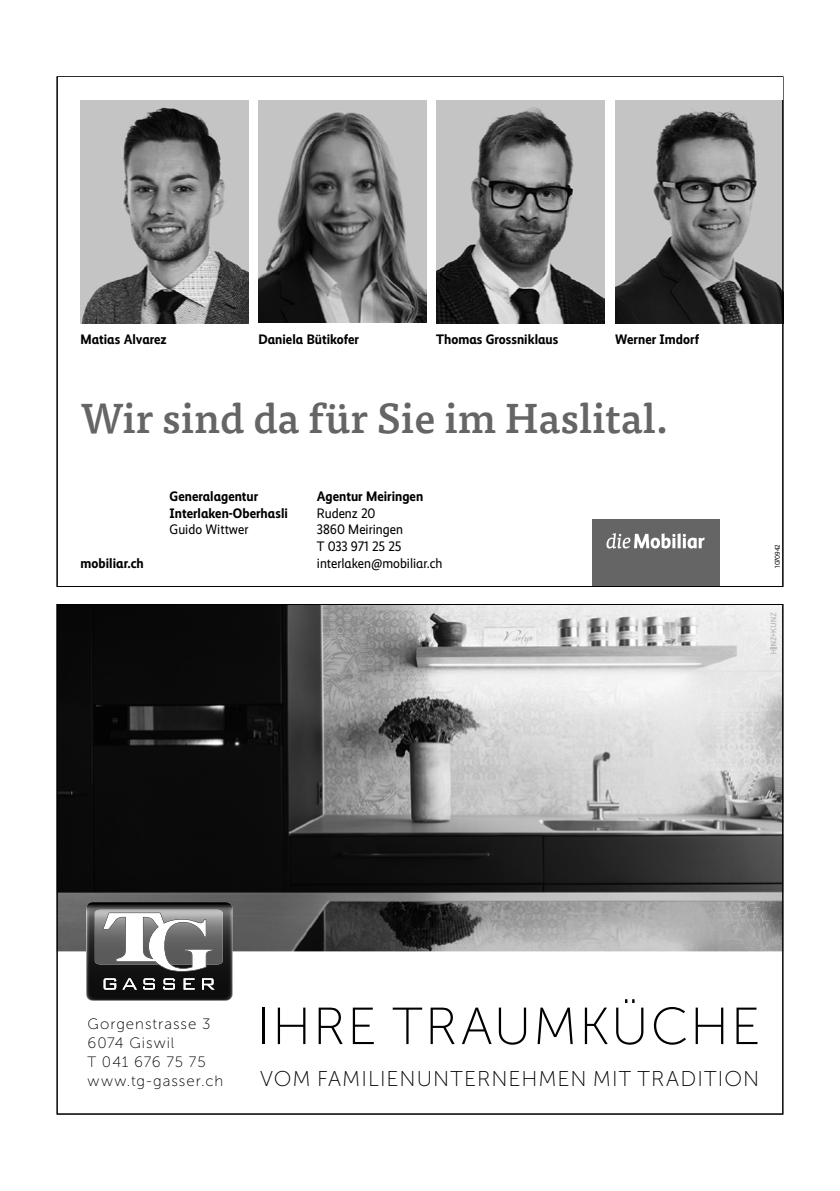
<style>
.page{position:relative;width:840px;height:1191px;background:#fff}
.page>*{position:absolute;margin:0;border:0;box-sizing:border-box;transform-origin:0 0}
.t1{font:52px "Museo Sans 100";letter-spacing:.035em;color:#000}
.t2{font:500 41.6px "Tisa Pro";color:#656565}
.t3{font:21.4px "Museo Sans 100";letter-spacing:.05em;color:#000}
.t4{font:15px/19.2px "Museo Sans 100";letter-spacing:.065em;color:#000}
.t5{font:700 13.8px/16.6px "Mobiliar Realist";color:#000}
.t6{font:13.8px/16.6px "Mobiliar Realist";color:#000}
.t7{font:7px "Mobiliar Realist";color:#000}
</style>
<div class="page">
<svg style="left:80px;top:100px;width:700px;height:485px"></svg>
<img style="left:59px;top:606px;width:721px;height:345px">
<svg style="left:770px;top:612px;width:6px;height:42px"></svg>
<svg style="left:86px;top:903px;width:146px;height:97px;background:#3e3e3e"></svg>
<img style="left:103px;top:912px;width:110px;height:59px">
<p class="t5" style="left:81px;top:331px;width:88px">Matias Alvarez</p>
<p class="t5" style="left:258px;top:331px;width:102px">Daniela Bütikofer</p>
<p class="t5" style="left:436px;top:331px;width:124px">Thomas Grossniklaus</p>
<p class="t5" style="left:615px;top:331px;width:85px">Werner Imdorf</p>
<h2 class="t2" style="left:81px;top:386px;width:589px">Wir sind da für Sie im Haslital.</h2>
<p class="t5" style="left:169px;top:488px;width:120px">Generalagentur<br>Interlaken-Oberhasli</p>
<p class="t6" style="left:169px;top:521px;width:80px">Guido Wittwer</p>
<p class="t5" style="left:317px;top:488px;width:108px">Agentur Meiringen</p>
<p class="t6" style="left:317px;top:505px;width:87px">Rudenz 20<br>3860 Meiringen<br>T 033 971 25 25</p>
<p class="t5" style="left:81px;top:555px;width:65px">mobiliar.ch</p>
<p class="t6" style="left:317px;top:555px;width:127px">interlaken@mobiliar.ch</p>
<p class="t7" style="left:773px;top:567px;width:25px;rotate:-90deg">1070942</p>
<p class="t4" style="left:87px;top:1014px;width:137px">Gorgenstrasse 3<br>6074 Giswil<br>T 041 676 75 75 www.tg-gasser.ch</p>
<h1 class="t1" style="left:257px;top:998px;width:505px">IHRE TRAUMKÜCHE</h1>
<h3 class="t3" style="left:260px;top:1067px;width:500px">VOM FAMILIENUNTERNEHMEN MIT TRADITION</h3>
</div>
